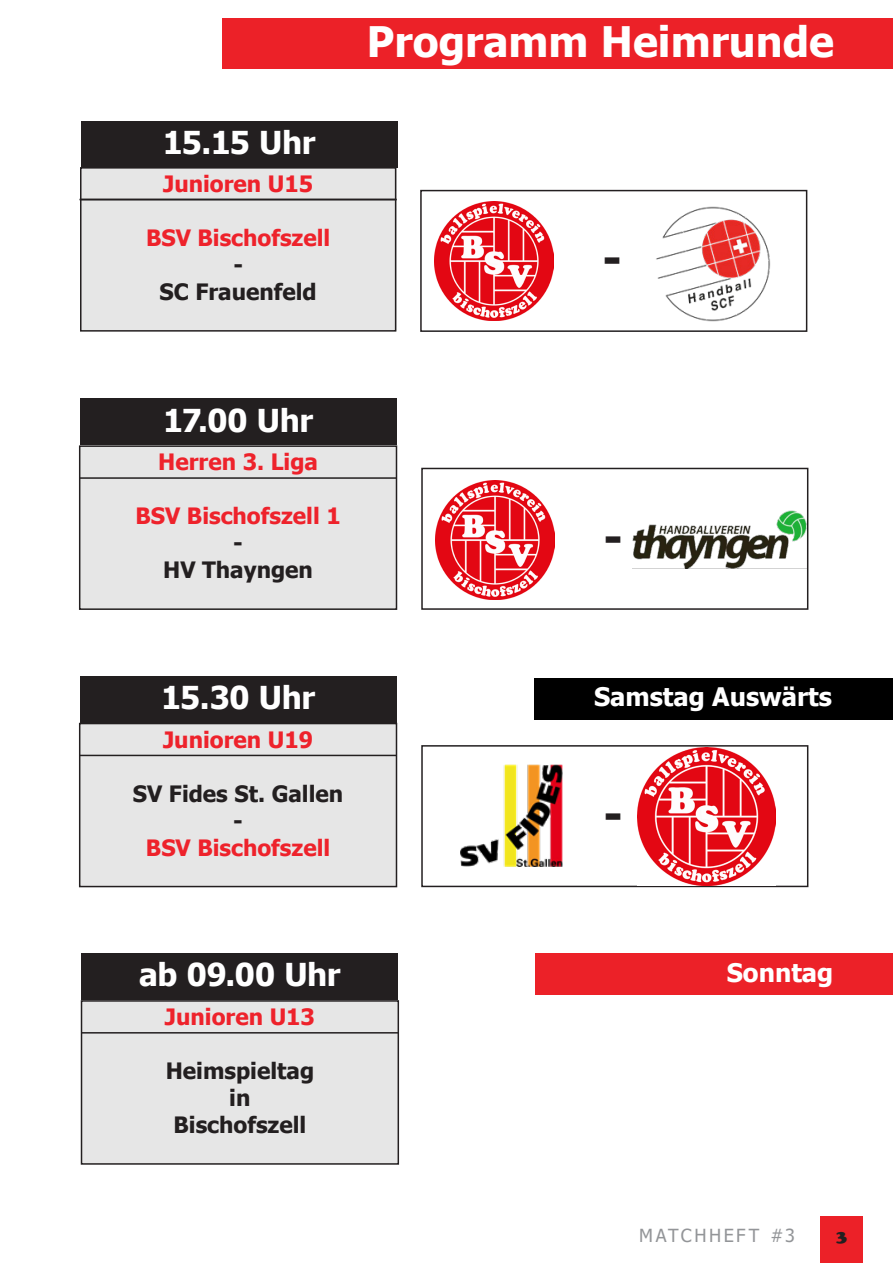
<style>
.page{position:relative;width:893px;height:1263px;background:#fff}
.page>*{position:absolute;margin:0;border:0;box-sizing:border-box;transform-origin:0 0}
.t1{font:700 45px "Tahoma";color:#231f20}
.t2{font:700 42px "Tahoma";color:#fff}
.t3{font:700 31.5px "Tahoma";letter-spacing:-.015em;color:#fff}
.t4{font:700 25.5px "Tahoma";color:#fff}
.t5{font:700 22.5px "Tahoma";color:#ee222b}
.Gastteam{font:700 22.5px "Tahoma";color:#231f20}
.t6{font:18px "Tahoma";letter-spacing:.14em;color:#939598}
.t7{font:900 18px "Cooper";color:#231f20}
</style>
<div class="page">
<div style="left:80px;top:440px;width:316px;height:169px;background:#e6e6e6"></div>
<div style="left:80px;top:168px;width:316px;height:163px;background:#e6e6e6"></div>
<div style="left:81px;top:121px;width:317px;height:47px;background:#231f20"></div>
<div style="left:80px;top:398px;width:316px;height:47px;background:#231f20"></div>
<div style="left:80px;top:167px;width:316px;height:165px;border:2px solid #231f20"></div>
<div style="left:79px;top:445px;width:318px;height:165px;border:2px solid #231f20"></div>
<hr style="left:80px;top:477px;width:316px;height:2px;background:#231f20">
<hr style="left:80px;top:199px;width:316px;height:1px;background:#231f20">
<div style="left:420px;top:190px;width:387px;height:142px;border:2px solid #231f20"></div>
<img style="left:434px;top:201px;width:119px;height:119px">
<div style="left:421px;top:468px;width:387px;height:142px;border:2px solid #231f20"></div>
<img style="left:435px;top:480px;width:119px;height:119px">
<img style="left:632px;top:511px;width:175px;height:57px">
<img style="left:656px;top:207px;width:114px;height:114px">
<div style="left:80px;top:717px;width:316px;height:169px;background:#e6e6e6"></div>
<div style="left:80px;top:676px;width:316px;height:47px;background:#231f20"></div>
<div style="left:79px;top:723px;width:318px;height:164px;border:2px solid #231f20"></div>
<hr style="left:80px;top:755px;width:316px;height:1px;background:#231f20">
<div style="left:421px;top:745px;width:387px;height:142px;border:2px solid #231f20"></div>
<img style="left:638px;top:748px;width:137px;height:137px">
<img style="left:461px;top:765px;width:101px;height:101px">
<div style="left:82px;top:994px;width:316px;height:170px;background:#e6e6e6"></div>
<div style="left:82px;top:953px;width:316px;height:47px;background:#231f20"></div>
<div style="left:81px;top:1000px;width:318px;height:165px;border:2px solid #231f20"></div>
<hr style="left:82px;top:1032px;width:316px;height:1px;background:#231f20">
<div style="left:821px;top:1216px;width:42px;height:47px;background:#ec2128"></div>
<div style="left:223px;top:18px;width:670px;height:51px;background:#ec2128"></div>
<div style="left:535px;top:953px;width:358px;height:41px;background:#ec2128"></div>
<div style="left:534px;top:679px;width:359px;height:41px;background:#000"></div>
<p class="t3" style="left:163px;top:121px;width:154px">15.15 Uhr</p>
<p class="t5" style="left:163px;top:168px;width:152px">Junioren U15</p>
<p class="t5" style="left:146px;top:222px;width:186px">BSV Bischofszell</p>
<p class="Gastteam" style="left:233px;top:249px;width:11px">-</p>
<p class="Gastteam" style="left:160px;top:276px;width:159px">SC Frauenfeld</p>
<p class="t2" style="left:367px;top:13px;width:469px">Programm Heimrunde</p>
<p class="t1" style="left:602px;top:227px;width:21px">-</p>
<p class="t3" style="left:163px;top:398px;width:152px">17.00 Uhr</p>
<p class="t5" style="left:158px;top:446px;width:161px">Herren 3. Liga</p>
<p class="t5" style="left:135px;top:500px;width:207px">BSV Bischofszell 1</p>
<p class="Gastteam" style="left:233px;top:527px;width:11px">-</p>
<p class="Gastteam" style="left:163px;top:554px;width:151px">HV Thayngen</p>
<p class="t3" style="left:161px;top:675px;width:156px">15.30 Uhr</p>
<p class="t5" style="left:163px;top:723px;width:152px">Junioren U19</p>
<p class="Gastteam" style="left:133px;top:777px;width:212px">SV Fides St. Gallen</p>
<p class="Gastteam" style="left:233px;top:804px;width:11px">-</p>
<p class="t5" style="left:146px;top:831px;width:186px">BSV Bischofszell</p>
<p class="t3" style="left:139px;top:953px;width:203px">ab 09.00 Uhr</p>
<p class="t5" style="left:165px;top:1001px;width:152px">Junioren U13</p>
<p class="Gastteam" style="left:166px;top:1055px;width:150px">Heimspieltag</p>
<p class="Gastteam" style="left:229px;top:1082px;width:23px">in</p>
<p class="Gastteam" style="left:173px;top:1109px;width:134px">Bischofszell</p>
<p class="t1" style="left:603px;top:506px;width:18px">:</p>
<p class="t1" style="left:603px;top:506px;width:21px">-</p>
<p class="t4" style="left:594px;top:679px;width:239px">Samstag Auswärts</p>
<p class="t1" style="left:603px;top:783px;width:18px">:</p>
<p class="t1" style="left:603px;top:783px;width:21px">-</p>
<p class="t4" style="left:727px;top:954px;width:108px">Sonntag</p>
<p class="t6" style="left:639px;top:1223px;width:157px">MATCHHEFT #3</p>
<p class="t7" style="left:836px;top:1225px;width:12px">3</p>
</div>
